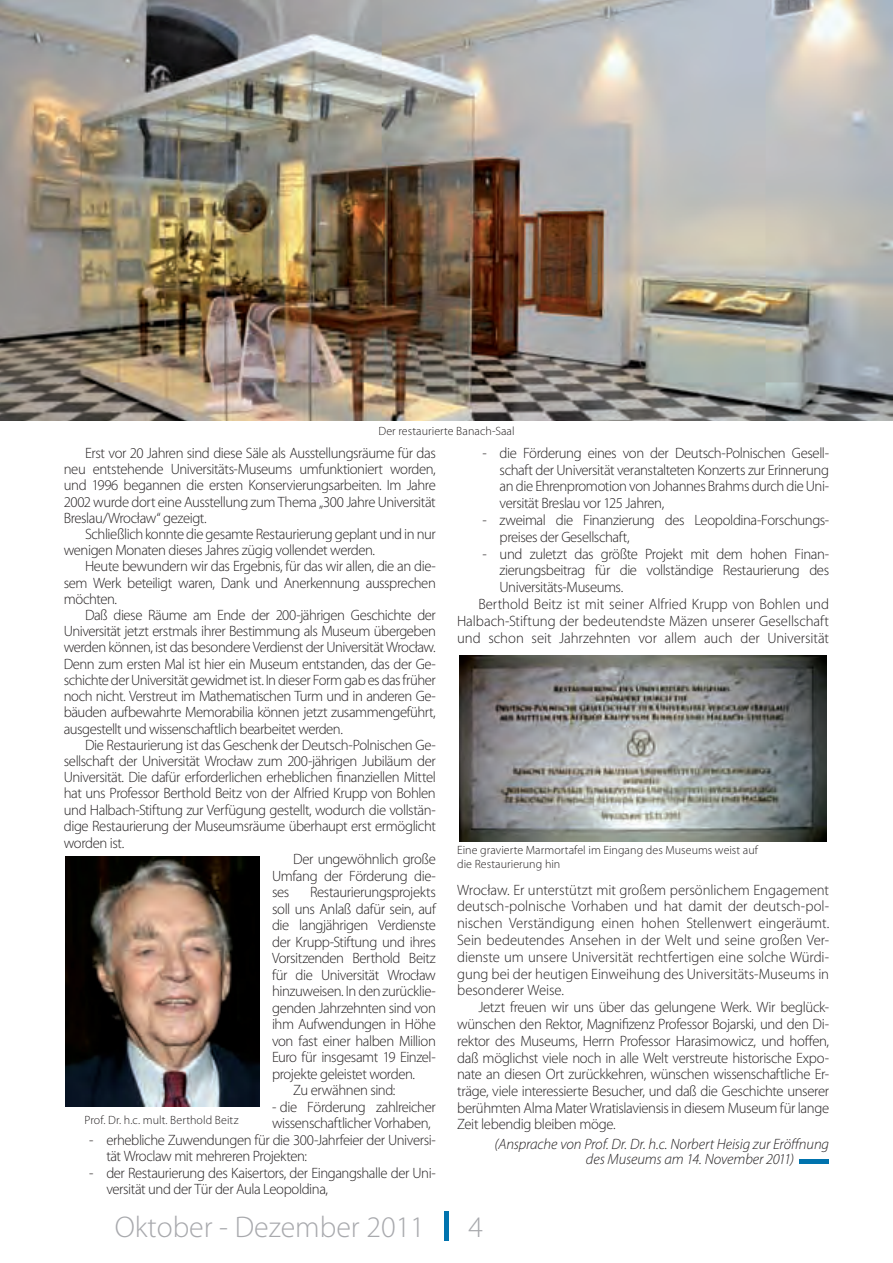
<style>
.page{position:relative;width:893px;height:1263px;background:#fff}
.page>*{position:absolute;margin:0;border:0;box-sizing:border-box;transform-origin:0 0}
.t1{font:300 30px "Myriad Pro";color:#a8a9ad}
.t2{font:300 15px/16.2px "Myriad Pro";letter-spacing:-.03em;color:#231f20;text-align:justify}
.t3{font:300 15px "Myriad Pro";letter-spacing:-.005em;color:#231f20}
.t4{font:italic 300 15px/15px "Myriad Pro";letter-spacing:-.005em;color:#231f20}
.t5{font:300 15px "Myriad Pro";color:#231f20}
.t6{font:300 12px/13.5px "Myriad Pro";letter-spacing:.005em;color:#231f20}
</style>
<div class="page">
<svg style="left:445px;top:1211px;width:4px;height:29px"></svg>
<img style="left:0;top:0;width:893px;height:421px">
<img style="left:66px;top:857px;width:193px;height:249px">
<svg style="left:799px;top:1159px;width:30px;height:4px"></svg>
<img style="left:460px;top:656px;width:367px;height:185px">
<p class="t6" style="left:378px;top:424px;width:138px">Der restaurierte Banach-Saal</p>
<p class="t2" style="left:64px;top:444px;width:374px;text-indent:21px">Erst vor 20 Jahren sind diese Säle als Ausstellungsräume für das neu entstehende Universitäts-Museums umfunktioniert worden, und 1996 begannen die ersten Konservierungsarbeiten. Im Jahre 2002 wurde dort eine Ausstellung zum Thema „300 Jahre Universität Breslau/Wrocław“ gezeigt.</p>
<p class="t2" style="left:64px;top:526px;width:373px;text-indent:21px">Schließlich konnte die gesamte Restaurierung geplant und in nur wenigen Monaten dieses Jahres zügig vollendet werden.</p>
<p class="t2" style="left:64px;top:558px;width:374px;text-indent:21px">Heute bewundern wir das Ergebnis, für das wir allen, die an die&shy;sem Werk beteiligt waren, Dank und Anerkennung aussprechen möchten.</p>
<p class="t2" style="left:64px;top:607px;width:374px;text-indent:21px">Daß diese Räume am Ende der 200-jährigen Geschichte der Universität jetzt erstmals ihrer Bestimmung als Museum übergeben werden können, ist das besondere Verdienst der Universität Wrocław.<br>Denn zum ersten Mal ist hier ein Museum entstanden, das der Ge&shy;schichte der Universität gewidmet ist. In dieser Form gab es das früher noch nicht. Verstreut im Mathematischen Turm und in anderen Ge&shy;bäuden aufbewahrte Memorabilia können jetzt zusammengeführt, ausgestellt und wissenschaftlich bearbeitet werden.</p>
<p class="t2" style="left:85px;top:736px;width:352px">Die Restaurierung ist das Geschenk der Deutsch-Polnischen Ge-</p>
<p class="t2" style="left:64px;top:753px;width:373px">sellschaft der Universität Wrocław zum 200-jährigen Jubiläum der</p>
<p class="t2" style="left:64px;top:769px;width:374px">Universität. Die dafür erforderlichen erheblichen finanziellen Mittel</p>
<p class="t2" style="left:64px;top:785px;width:373px">hat uns Professor Berthold Beitz von der Alfried Krupp von Bohlen</p>
<p class="t2" style="left:64px;top:801px;width:374px">und Halbach-Stiftung zur Verfügung gestellt, wodurch die vollstän-</p>
<p class="t2" style="left:64px;top:818px;width:374px">dige Restaurierung der Museumsräume überhaupt erst ermöglicht</p>
<p class="t2" style="left:64px;top:834px;width:62px">worden ist.</p>
<p class="t2" style="left:293px;top:851px;width:144px">Der ungewöhnlich große</p>
<p class="t2" style="left:272px;top:867px;width:165px">Umfang der Förderung die-</p>
<p class="t2" style="left:272px;top:884px;width:19px">ses</p>
<p class="t2" style="left:310px;top:884px;width:127px">Restaurierungsprojekts</p>
<p class="t2" style="left:272px;top:900px;width:165px">soll uns Anlaß dafür sein, auf</p>
<p class="t2" style="left:272px;top:917px;width:165px">die langjährigen Verdienste</p>
<p class="t2" style="left:272px;top:933px;width:165px">der Krupp-Stiftung und ihres</p>
<p class="t2" style="left:272px;top:950px;width:165px">Vorsitzenden Berthold Beitz</p>
<p class="t2" style="left:272px;top:966px;width:165px">für die Universität Wrocław</p>
<p class="t2" style="left:272px;top:983px;width:165px">hinzuweisen. In den zurücklie-</p>
<p class="t2" style="left:272px;top:999px;width:165px">genden Jahrzehnten sind von</p>
<p class="t2" style="left:272px;top:1016px;width:165px">ihm Aufwendungen in Höhe</p>
<p class="t2" style="left:272px;top:1032px;width:165px">von fast einer halben Million</p>
<p class="t2" style="left:272px;top:1049px;width:165px">Euro für insgesamt 19 Einzel-</p>
<p class="t2" style="left:272px;top:1065px;width:145px">projekte geleistet worden.</p>
<p class="t2" style="left:293px;top:1082px;width:104px">Zu erwähnen sind:</p>
<p class="t2" style="left:272px;top:1098px;width:165px">- die Förderung zahlreicher wissenschaftlicher Vorhaben,</p>
<p class="t2" style="left:106px;top:1131px;width:331px;text-indent:-17px">- erhebliche Zuwendungen für die 300-Jahrfeier der Universi&shy;tät Wroclaw mit mehreren Projekten:</p>
<p class="t2" style="left:106px;top:1164px;width:331px;text-indent:-17px">- der Restaurierung des Kaisertors, der Eingangshalle der Uni&shy;versität und der Tür der Aula Leopoldina,</p>
<p class="t6" style="left:85px;top:1113px;width:156px">Prof. Dr. h.c. mult. Berthold Beitz</p>
<p class="t2" style="left:500px;top:444px;width:331px;line-height:16.8px;text-indent:-17px">- die Förderung eines von der Deutsch-Polnischen Gesell&shy;schaft der Universität veranstalteten Konzerts zur Erinnerung an die Ehrenpromotion von Johannes Brahms durch die Uni&shy;versität Breslau vor 125 Jahren,</p>
<p class="t2" style="left:500px;top:511px;width:331px;line-height:16.8px;text-indent:-17px">- zweimal die Finanzierung des Leopoldina-Forschungs&shy;preises der Gesellschaft,</p>
<p class="t2" style="left:483px;top:545px;width:348px">- und zuletzt das größte Projekt mit dem hohen Finan-</p>
<p class="t2" style="left:500px;top:562px;width:331px">zierungsbeitrag für die vollständige Restaurierung des</p>
<p class="t2" style="left:500px;top:579px;width:125px">Universitäts-Museums.</p>
<p class="t5" style="left:478px;top:595px;width:352px">Berthold Beitz ist mit seiner Alfried Krupp von Bohlen und</p>
<p class="t3" style="left:457px;top:612px;width:374px">Halbach-Stiftung der bedeutendste Mäzen unserer Gesellschaft</p>
<p class="t3" style="left:457px;top:628px;width:373px">und schon seit Jahrzehnten vor allem auch der Universität</p>
<p class="t6" style="left:457px;top:843px;width:302px">Eine gravierte Marmortafel im Eingang des Museums weist auf die Restaurierung hin</p>
<p class="t2" style="left:457px;top:881px;width:374px;line-height:16.8px">Wrocław. Er unterstützt mit großem persönlichem Engagement deutsch-polnische Vorhaben und hat damit der deutsch-pol&shy;nischen Verständigung einen hohen Stellenwert eingeräumt.<br>Sein bedeutendes Ansehen in der Welt und seine großen Ver&shy;dienste um unsere Universität rechtfertigen eine solche Würdi&shy;gung bei der heutigen Einweihung des Universitäts-Museums in besonderer Weise.</p>
<p class="t2" style="left:457px;top:999px;width:374px;line-height:16.6px;text-indent:21px">Jetzt freuen wir uns über das gelungene Werk. Wir beglück&shy;wünschen den Rektor, Magnifizenz Professor Bojarski, und den Di&shy;rektor des Museums, Herrn Professor Harasimowicz, und hoffen, daß möglichst viele noch in alle Welt verstreute historische Expo&shy;nate an diesen Ort zurückkehren, wünschen wissenschaftliche Er&shy;träge, viele interessierte Besucher, und daß die Geschichte unserer berühmten Alma Mater Wratislaviensis in diesem Museum für lange Zeit lebendig bleiben möge.</p>
<p class="t4" style="left:586px;top:1136px;width:245px;text-indent:-91px">(Ansprache von Prof. Dr. Dr. h.c. Norbert Heisig zur Eröffnung des Museums am 14. November 2011)</p>
<h1 class="t1" style="left:115px;top:1209px;width:312px">Oktober - Dezember 2011</h1>
<h1 class="t1" style="left:469px;top:1209px;width:16px">4</h1>
</div>
